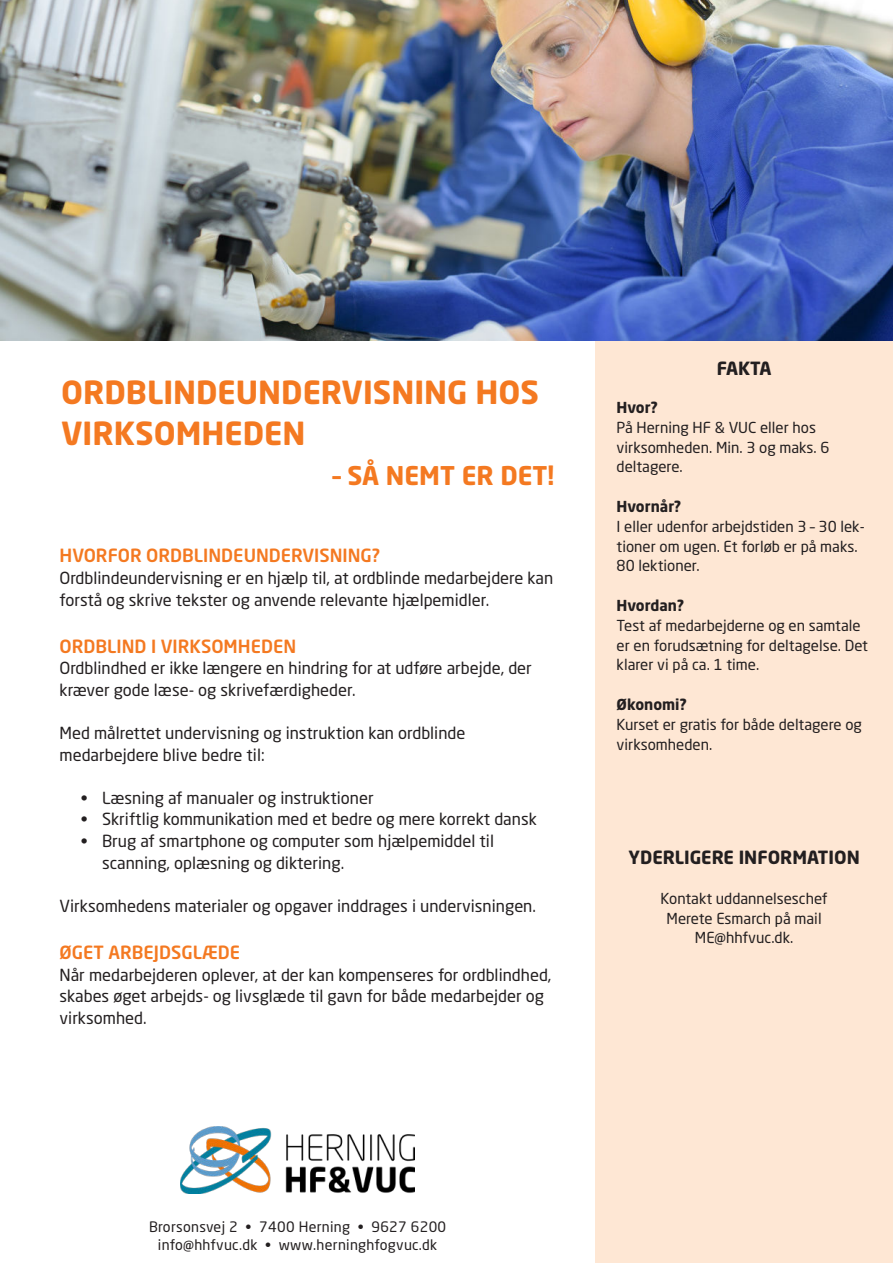
<style>
.page{position:relative;width:893px;height:1263px;background:#fff}
.page>*{position:absolute;margin:0;border:0;box-sizing:border-box;transform-origin:0 0}
.t1{font:700 31.5px/40.5px "Neo Sans Pro";color:#f47921}
.t2{font:700 25.5px "Neo Sans Pro";color:#f47921}
.t3{font:500 18px "Neo Sans Pro";color:#f47921}
.t4{font:700 18px "Neo Sans Pro";color:#231f20}
.t5{font:16.5px/21.6px "Neo Sans Pro";color:#231f20}
.t6{font:15px/19.8px "Neo Sans Pro";color:#231f20}
.t7{font:700 15px "Neo Sans Pro";color:#231f20}
.t8{font:14.25px/18px "Neo Sans Pro";letter-spacing:.02em;color:#231f20;text-align:center}
</style>
<div class="page">
<div style="left:595px;top:0;width:298px;height:1263px;background:#fee7d4"></div>
<div style="left:43px;top:361px;width:531px;height:149px;border:2px solid #fff;border-radius:18px"></div>
<img style="left:0;top:0;width:893px;height:340px">
<img style="left:181px;top:1127px;width:234px;height:66px">
<h1 class="t1" style="left:61px;top:373px;width:480px">ORDBLINDEUNDERVISNING HOS<br>VIRKSOMHEDEN</h1>
<h2 class="t2" style="left:333px;top:461px;width:223px">– SÅ NEMT ER DET!</h2>
<p class="t3" style="left:60px;top:549px;width:322px">HVORFOR ORDBLINDEUNDERVISNING?</p>
<p class="t5" style="left:60px;top:568px;width:495px">Ordblindeundervisning er en hjælp til, at ordblinde medarbejdere kan forstå og skrive tekster og anvende relevante hjælpemidler.</p>
<p class="t3" style="left:60px;top:639px;width:238px">ORDBLIND I VIRKSOMHEDEN</p>
<p class="t5" style="left:60px;top:658px;width:474px">Ordblindhed er ikke længere en hindring for at udføre arbejde, der kræver gode læse- og skrivefærdigheder.</p>
<p class="t5" style="left:60px;top:723px;width:407px">Med målrettet undervisning og instruktion kan ordblinde medarbejdere blive bedre til:</p>
<p class="t5" style="left:81px;top:788px;width:294px">• Læsning af manualer og instruktioner</p>
<p class="t5" style="left:81px;top:810px;width:458px">• Skriftlig kommunikation med et bedre og mere korrekt dansk</p>
<p class="t5" style="left:102px;top:831px;width:393px;text-indent:-21px">• Brug af smartphone og computer som hjælpemiddel til scanning, oplæsning og diktering.</p>
<p class="t5" style="left:60px;top:896px;width:478px">Virksomhedens materialer og opgaver inddrages i undervisningen.</p>
<p class="t3" style="left:60px;top:945px;width:182px">ØGET ARBEJDSGLÆDE</p>
<p class="t5" style="left:60px;top:965px;width:493px">Når medarbejderen oplever, at der kan kompenseres for ordblindhed, skabes øget arbejds- og livsglæde til gavn for både medarbejder og virksomhed.</p>
<p class="t4" style="left:717px;top:358px;width:56px">FAKTA</p>
<p class="t7" style="left:617px;top:399px;width:43px">Hvor?</p>
<p class="t6" style="left:617px;top:418px;width:215px">På Herning HF &amp; VUC eller hos virksomheden. Min. 3 og maks. 6 deltagere.</p>
<p class="t7" style="left:617px;top:498px;width:66px">Hvornår?</p>
<p class="t6" style="left:617px;top:517px;width:250px">I eller udenfor arbejdstiden 3 – 30 lek&shy;tioner om ugen. Et forløb er på maks.<br>80 lektioner.</p>
<p class="t7" style="left:617px;top:597px;width:69px">Hvordan?</p>
<p class="t6" style="left:617px;top:616px;width:253px">Test af medarbejderne og en samtale er en forudsætning for deltagelse. Det klarer vi på ca. 1 time.</p>
<p class="t7" style="left:617px;top:696px;width:72px">Økonomi?</p>
<p class="t6" style="left:617px;top:715px;width:247px">Kurset er gratis for både deltagere og virksomheden.</p>
<p class="t4" style="left:628px;top:847px;width:233px">YDERLIGERE INFORMATION</p>
<p class="t6" style="left:661px;top:889px;width:169px;text-align:center">Kontakt uddannelseschef<br>Merete Esmarch på mail<br>ME@hhfvuc.dk.</p>
<p class="t8" style="left:149px;top:1218px;width:299px">Brorsonsvej 2 • 7400 Herning • 9627 6200 info@hhfvuc.dk • www.herninghfogvuc.dk</p>
</div>
